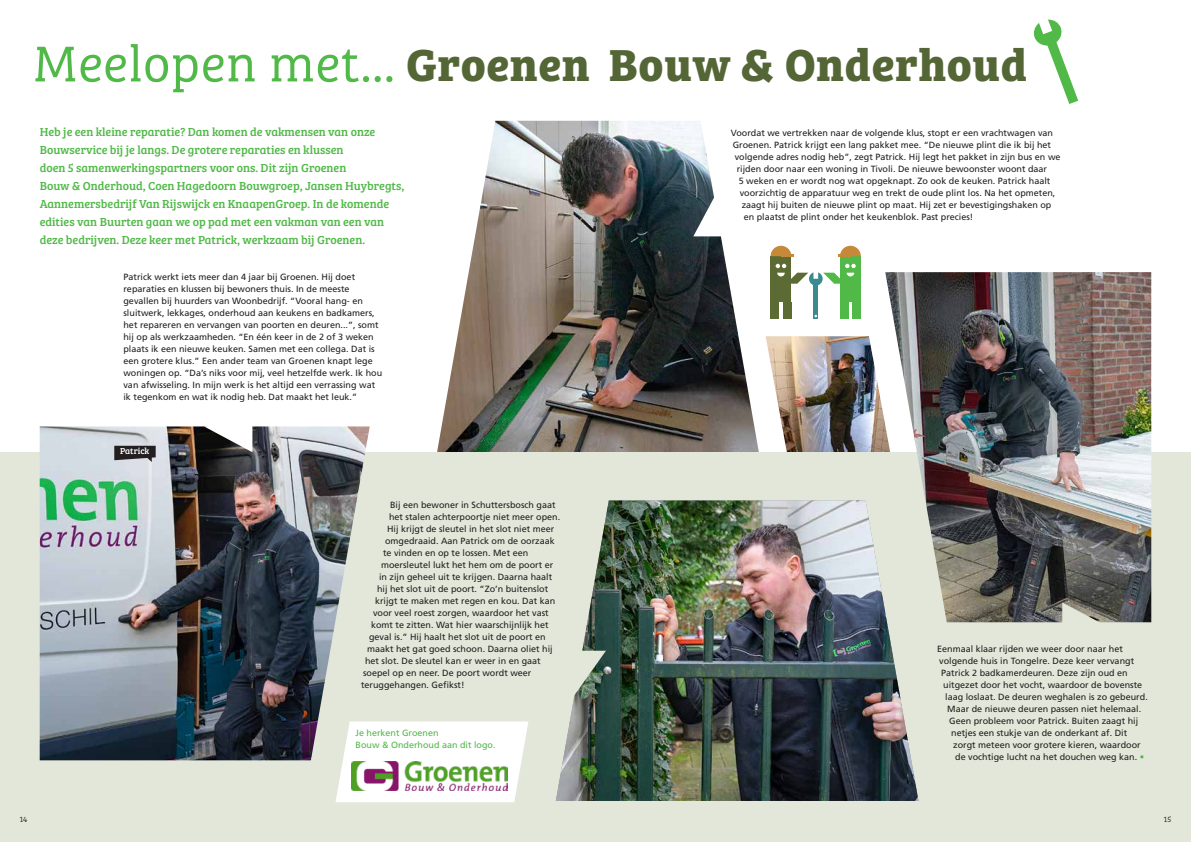
<style>
.page{position:relative;width:1191px;height:842px;background:#fff}
.page>*{position:absolute;margin:0;border:0;box-sizing:border-box;transform-origin:0 0}
.t1{font:700 46.4px "Bree Serif";letter-spacing:.015em;color:#546636}
.t2{font:12px/18px "Bree Serif";color:#51b948}
.t3{font:9px/12px "Frutiger LT Std";color:#231f20}
.t4{font:9px/12px "Frutiger LT Std";color:#51b948}
.t5{font:9px "Bree Serif";color:#fff}
.t6{font:8px "Bree Serif Lt";color:#231f20}
.s1{font-family:"Bree Serif Lt";font-weight:400;font-size:52.1px;color:#51b948}
.s2{font-family:"Bree Serif Lt";font-weight:400;font-size:52.4px;color:#51b948}
.s3{color:#51b948}
</style>
<div class="page">
<img style="left:437px;top:121px;width:322px;height:332px">
<svg style="left:693px;top:188px;width:43px;height:48px"></svg>
<img style="left:765px;top:336px;width:120px;height:117px">
<div style="left:0;top:453px;width:1191px;height:389px;background:#e2e7da"></div>
<svg style="left:335px;top:721px;width:193px;height:81px;background:#fbfbfa"></svg>
<img style="left:352px;top:761px;width:155px;height:29px">
<img style="left:556px;top:500px;width:362px;height:301px">
<div style="left:840px;top:256px;width:21px;height:46px;background:#51b948"></div>
<div style="left:852px;top:302px;width:9px;height:16px;background:#51b948"></div>
<svg style="left:838px;top:246px;width:23px;height:10px"></svg>
<div style="left:770px;top:256px;width:21px;height:46px;background:#5c6b33"></div>
<div style="left:770px;top:302px;width:8px;height:16px;background:#5c6b33"></div>
<svg style="left:770px;top:246px;width:24px;height:10px"></svg>
<svg style="left:775px;top:264px;width:80px;height:54px"></svg>
<svg style="left:1034px;top:19px;width:44px;height:85px"></svg>
<img style="left:40px;top:426px;width:330px;height:334px">
<svg style="left:204px;top:426px;width:48px;height:26px"></svg>
<svg style="left:571px;top:651px;width:35px;height:48px"></svg>
<svg style="left:114px;top:446px;width:42px;height:16px"></svg>
<img style="left:885px;top:272px;width:266px;height:350px">
<svg style="left:1062px;top:602px;width:48px;height:21px"></svg>
<h1 class="t1" style="left:33px;top:29px;width:995px"><span class="s1">M</span><span class="s2">eelopen met...</span> Groenen Bouw &amp; Onderhoud</h1>
<p class="t2" style="left:40px;top:122px;width:366px">Heb je een kleine reparatie? Dan komen de vakmensen van onze Bouwservice bij je langs. De grotere reparaties en klussen<br>doen 5 samenwerkingspartners voor ons. Dit zijn Groenen<br>Bouw &amp; Onderhoud, Coen Hagedoorn Bouwgroep, Jansen Huybregts, Aannemersbedrijf Van Rijswijck en KnaapenGroep. In de komende edities van Buurten gaan we op pad met een vakman van een van deze bedrijven. Deze keer met Patrick, werkzaam bij Groenen.</p>
<p class="t3" style="left:123px;top:271px;width:260px">Patrick werkt iets meer dan 4 jaar bij Groenen. Hij doet reparaties en klussen bij bewoners thuis. In de meeste gevallen bij huurders van Woonbedrijf. “Vooral hang- en sluitwerk, lekkages, onderhoud aan keukens en badkamers, het repareren en vervangen van poorten en deuren...”, somt hij op als werkzaamheden. “En één keer in de 2 of 3 weken plaats ik een nieuwe keuken. Samen met een collega. Dat is een grotere klus.” Een ander team van Groenen knapt lege woningen op. “Da’s niks voor mij, veel hetzelfde werk. Ik hou van afwisseling. In mijn werk is het altijd een verrassing wat ik tegenkom en wat ik nodig heb. Dat maakt het leuk.”</p>
<p class="t5" style="left:120px;top:444px;width:31px">Patrick</p>
<p class="t3" style="left:390px;top:499px;width:167px">Bij een bewoner in Schuttersbosch gaat</p>
<p class="t3" style="left:389px;top:511px;width:173px">het stalen achterpoortje niet meer open.</p>
<p class="t3" style="left:387px;top:523px;width:169px">Hij krijgt de sleutel in het slot niet meer</p>
<p class="t3" style="left:385px;top:535px;width:171px">omgedraaid. Aan Patrick om de oorzaak</p>
<p class="t3" style="left:383px;top:547px;width:147px">te vinden en op te lossen. Met een</p>
<p class="t3" style="left:381px;top:559px;width:174px">moersleutel lukt het hem om de poort er</p>
<p class="t3" style="left:379px;top:571px;width:175px">in zijn geheel uit te krijgen. Daarna haalt</p>
<p class="t3" style="left:377px;top:583px;width:173px">hij het slot uit de poort. “Zo’n buitenslot</p>
<p class="t3" style="left:375px;top:595px;width:182px">krijgt te maken met regen en kou. Dat kan</p>
<p class="t3" style="left:373px;top:607px;width:177px">voor veel roest zorgen, waardoor het vast</p>
<p class="t3" style="left:371px;top:618px;width:179px">komt te zitten. Wat hier waarschijnlijk het</p>
<p class="t3" style="left:369px;top:630px;width:178px">geval is.” Hij haalt het slot uit de poort en</p>
<p class="t3" style="left:367px;top:642px;width:187px">maakt het gat goed schoon. Daarna oliet hij</p>
<p class="t3" style="left:365px;top:654px;width:177px">het slot. De sleutel kan er weer in en gaat</p>
<p class="t3" style="left:363px;top:666px;width:170px">soepel op en neer. De poort wordt weer</p>
<p class="t3" style="left:361px;top:678px;width:105px">teruggehangen. Gefikst!</p>
<p class="t4" style="left:355px;top:727px;width:142px">Je herkent Groenen<br>Bouw &amp; Onderhoud aan dit logo.</p>
<p class="t3" style="left:731px;top:127px;width:324px">Voordat we vertrekken naar de volgende klus, stopt er een vrachtwagen van</p>
<p class="t3" style="left:733px;top:139px;width:320px">Groenen. Patrick krijgt een lang pakket mee. “De nieuwe plint die ik bij het</p>
<p class="t3" style="left:735px;top:151px;width:327px">volgende adres nodig heb”, zegt Patrick. Hij legt het pakket in zijn bus en we</p>
<p class="t3" style="left:737px;top:163px;width:312px">rijden door naar een woning in Tivoli. De nieuwe bewoonster woont daar</p>
<p class="t3" style="left:738px;top:175px;width:313px">5 weken en er wordt nog wat opgeknapt. Zo ook de keuken. Patrick haalt</p>
<p class="t3" style="left:739px;top:187px;width:317px">voorzichtig de apparatuur weg en trekt de oude plint los. Na het opmeten,</p>
<p class="t3" style="left:741px;top:199px;width:311px">zaagt hij buiten de nieuwe plint op maat. Hij zet er bevestigingshaken op</p>
<p class="t3" style="left:743px;top:211px;width:231px">en plaatst de plint onder het keukenblok. Past precies!</p>
<p class="t3" style="left:937px;top:643px;width:187px">Eenmaal klaar rijden we weer door naar het</p>
<p class="t3" style="left:939px;top:655px;width:196px">volgende huis in Tongelre. Deze keer vervangt</p>
<p class="t3" style="left:941px;top:667px;width:188px">Patrick 2 badkamerdeuren. Deze zijn oud en</p>
<p class="t3" style="left:943px;top:679px;width:201px">uitgezet door het vocht, waardoor de bovenste</p>
<p class="t3" style="left:945px;top:691px;width:204px">laag loslaat. De deuren weghalen is zo gebeurd.</p>
<p class="t3" style="left:947px;top:703px;width:196px">Maar de nieuwe deuren passen niet helemaal.</p>
<p class="t3" style="left:949px;top:715px;width:191px">Geen probleem voor Patrick. Buiten zaagt hij</p>
<p class="t3" style="left:951px;top:727px;width:178px">netjes een stukje van de onderkant af. Dit</p>
<p class="t3" style="left:953px;top:739px;width:189px">zorgt meteen voor grotere kieren, waardoor</p>
<p class="t3" style="left:955px;top:751px;width:191px">de vochtige lucht na het douchen weg kan. <span class="s3">•</span></p>
<p class="t6" style="left:20px;top:814px;width:9px">14</p>
<p class="t6" style="left:1163px;top:814px;width:9px">15</p>
</div>
